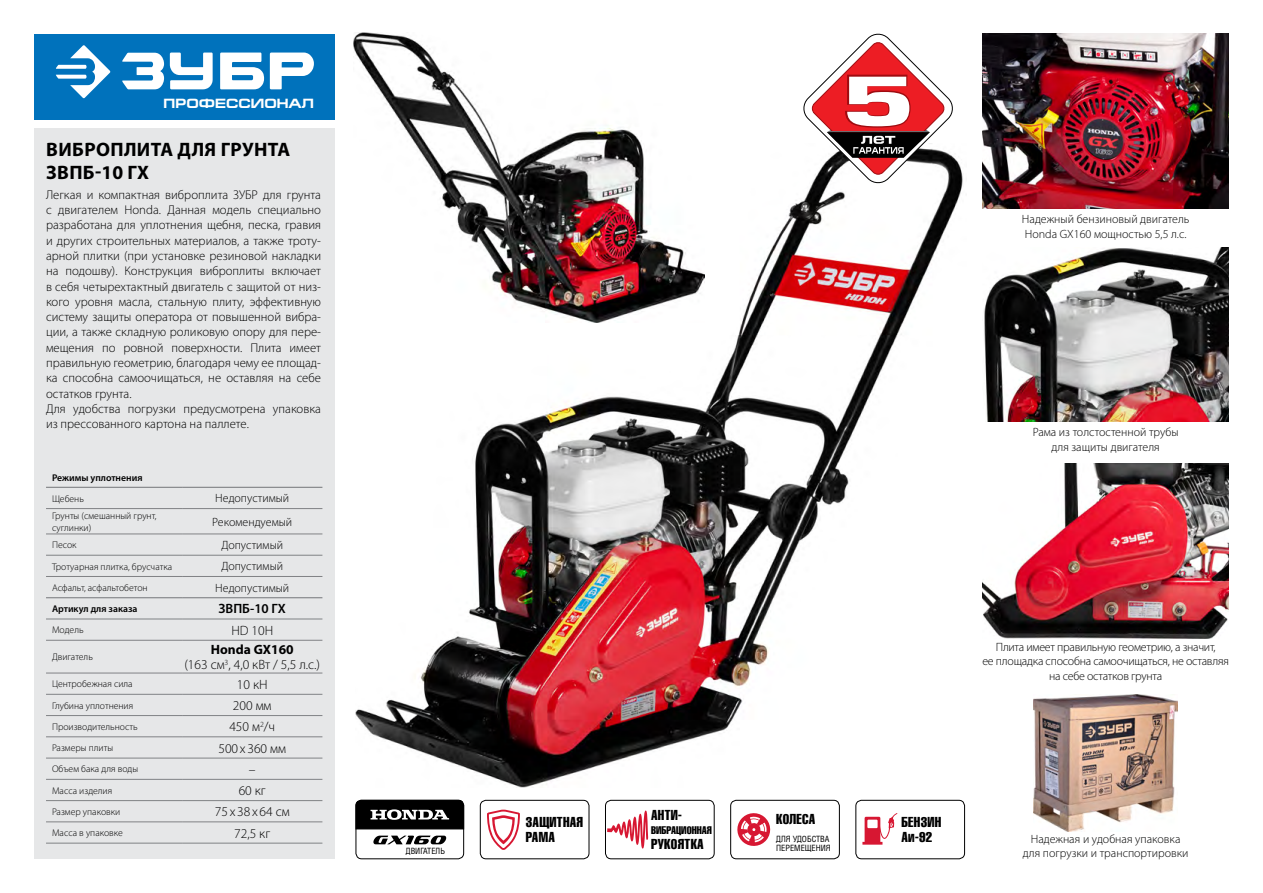
<style>
.page{position:relative;width:1263px;height:893px;background:#fff}
.page>*{position:absolute;margin:0;border:0;box-sizing:border-box;transform-origin:0 0}
.t1{font:700 19.5px/23.4px "Myriad Pro";letter-spacing:.06em;color:#000}
.t2{font:14.1px/15.3px "AG Letterica Compressed";letter-spacing:.025em;color:#000}
.t3{font:300 13.5px/15px "Myriad Pro";color:#000;text-align:center}
.t4{font:700 13.5px "Europe Ext";color:#fff}
.t5{font:300 13.5px "Myriad Pro";letter-spacing:.06em;color:#000}
.t6{font:600 13.5px "Myriad Pro";color:#000}
.t7{font:300 12.75px/15.3px "Myriad Pro";color:#000}
.t8{font:300 12px/14.4px "Myriad Pro";color:#000;text-align:center}
.t9{font:300 12px/14.4px "Myriad Pro";letter-spacing:-.02em;color:#000;text-align:center}
.t10{font:10.8px "AG Letterica Compressed";letter-spacing:.005em;color:#000}
.t11{font:300 9.75px/11.2px "Myriad Pro";color:#000}
.t12{font:600 9.75px "Myriad Pro";color:#000}
.t13{font:8.25px/9px "AG Letterica Condensed";color:#000}
.s1{font-weight:700}
</style>
<div class="page">
<img style="left:982px;top:464px;width:247px;height:174px">
<img style="left:356px;top:158px;width:607px;height:629px">
<img style="left:984px;top:247px;width:245px;height:174px">
<img style="left:353px;top:33px;width:352px;height:289px">
<img style="left:982px;top:34px;width:247px;height:174px">
<div style="left:34px;top:34px;width:301px;height:85px;background:#0072bc"></div>
<svg style="left:56px;top:45px;width:258px;height:53px"></svg>
<div style="left:34px;top:128px;width:301px;height:730px;background:#e6e7e8"></div>
<hr style="left:46px;top:508px;width:136px;height:1px;background:#808285">
<hr style="left:182px;top:508px;width:140px;height:1px;background:#808285">
<hr style="left:46px;top:534px;width:136px;height:1px;background:#808285">
<hr style="left:182px;top:534px;width:140px;height:1px;background:#808285">
<hr style="left:46px;top:555px;width:136px;height:1px;background:#808285">
<hr style="left:182px;top:555px;width:140px;height:1px;background:#808285">
<hr style="left:46px;top:576px;width:136px;height:1px;background:#808285">
<hr style="left:182px;top:576px;width:140px;height:1px;background:#808285">
<hr style="left:46px;top:619px;width:136px;height:1px;background:#808285">
<hr style="left:182px;top:619px;width:140px;height:1px;background:#808285">
<hr style="left:46px;top:640px;width:136px;height:1px;background:#808285">
<hr style="left:182px;top:640px;width:140px;height:1px;background:#808285">
<hr style="left:46px;top:673px;width:136px;height:1px;background:#808285">
<hr style="left:182px;top:673px;width:140px;height:1px;background:#808285">
<hr style="left:46px;top:694px;width:136px;height:1px;background:#808285">
<hr style="left:182px;top:694px;width:140px;height:1px;background:#808285">
<hr style="left:46px;top:715px;width:136px;height:1px;background:#808285">
<hr style="left:182px;top:715px;width:140px;height:1px;background:#808285">
<hr style="left:46px;top:737px;width:136px;height:1px;background:#808285">
<hr style="left:182px;top:737px;width:140px;height:1px;background:#808285">
<hr style="left:46px;top:758px;width:136px;height:1px;background:#808285">
<hr style="left:182px;top:758px;width:140px;height:1px;background:#808285">
<hr style="left:46px;top:779px;width:136px;height:1px;background:#808285">
<hr style="left:182px;top:779px;width:140px;height:1px;background:#808285">
<hr style="left:46px;top:800px;width:136px;height:1px;background:#808285">
<hr style="left:182px;top:800px;width:140px;height:1px;background:#808285">
<hr style="left:46px;top:822px;width:136px;height:1px;background:#808285">
<hr style="left:182px;top:822px;width:140px;height:1px;background:#808285">
<hr style="left:46px;top:843px;width:136px;height:1px;background:#808285">
<hr style="left:182px;top:843px;width:140px;height:1px;background:#808285">
<hr style="left:46px;top:487px;width:136px;height:1px;background:#808285">
<hr style="left:182px;top:487px;width:140px;height:1px;background:#808285">
<hr style="left:46px;top:597px;width:136px;height:1px;background:#808285">
<hr style="left:182px;top:597px;width:140px;height:1px;background:#808285">
<div style="left:356px;top:800px;width:108px;height:59px;border:1px solid #000;border-radius:6px"></div>
<svg style="left:355px;top:800px;width:109px;height:30px;background:#292929"></svg>
<svg style="left:373px;top:836px;width:73px;height:8px"></svg>
<div style="left:480px;top:800px;width:109px;height:59px;border:1px solid #000;border-radius:6px"></div>
<svg style="left:487px;top:810px;width:33px;height:40px"></svg>
<div style="left:605px;top:800px;width:109px;height:59px;border:1px solid #000;border-radius:6px"></div>
<svg style="left:607px;top:810px;width:41px;height:39px"></svg>
<div style="left:730px;top:800px;width:109px;height:59px;border:1px solid #000;border-radius:6px"></div>
<svg style="left:737px;top:813px;width:34px;height:33px"></svg>
<img style="left:1033px;top:695px;width:145px;height:137px">
<svg style="left:802px;top:33px;width:152px;height:152px"></svg>
<div style="left:856px;top:800px;width:109px;height:59px;border:1px solid #000;border-radius:6px"></div>
<svg style="left:862px;top:813px;width:35px;height:32px"></svg>
<p class="t4" style="left:138px;top:91px;width:152px">профессионал</p>
<p class="t4" style="left:164px;top:96px;width:152px">профессионал</p>
<h1 class="t1" style="left:46px;top:137px;width:246px">виброплита для грунта<br>ЗВПБ</h1>
<h1 class="t1" style="left:95px;top:160px;width:55px">-10 ГХ</h1>
<p class="t7" style="left:46px;top:187px;width:277px">Легкая и компактная виброплита ЗУБР для грунта с двигателем Honda. Данная модель специально разработана для уплотнения щебня, песка, гравия и других строительных материалов, а также троту&shy;арной плитки (при установке резиновой накладки на подошву). Конструкция виброплиты включает в себя четырехтактный двигатель с защитой от низ&shy;кого уровня масла, стальную плиту, эффективную систему защиты оператора от повышенной вибра&shy;ции, а также складную роликовую опору для пере&shy;мещения по ровной поверхности. Плита имеет правильную геометрию, благодаря чему ее площад&shy;ка способна самоочищаться, не оставляя на себе остатков грунта.<br>Для удобства погрузки предусмотрена упаковка из прессованного картона на паллете.</p>
<p class="t12" style="left:52px;top:472px;width:92px">Режимы уплотнения</p>
<p class="t11" style="left:52px;top:493px;width:33px">Щебень</p>
<p class="t8" style="left:215px;top:491px;width:76px">Недопустимый</p>
<p class="t11" style="left:52px;top:510px;width:106px">Грунты (смешанный грунт, суглинки)</p>
<p class="t8" style="left:212px;top:514px;width:82px">Рекомендуемый</p>
<p class="t11" style="left:52px;top:539px;width:26px">Песок</p>
<p class="t8" style="left:221px;top:538px;width:63px">Допустимый</p>
<p class="t11" style="left:52px;top:560px;width:122px">Тротуарная плитка, брусчатка</p>
<p class="t8" style="left:221px;top:559px;width:63px">Допустимый</p>
<p class="t11" style="left:52px;top:582px;width:97px">Асфальт, асфальтобетон</p>
<p class="t8" style="left:215px;top:580px;width:76px">Недопустимый</p>
<p class="t12" style="left:52px;top:602px;width:87px">Артикул для заказа</p>
<p class="t6" style="left:219px;top:600px;width:69px">ЗВПБ-10 ГХ</p>
<p class="t11" style="left:52px;top:624px;width:33px">Модель</p>
<p class="t3" style="left:231px;top:623px;width:43px">HD 10H</p>
<p class="t11" style="left:52px;top:651px;width:42px">Двигатель</p>
<p class="t3" style="left:184px;top:642px;width:137px"><span class="s1">Honda GX160<br></span>(163 см<sup>3</sup>, 4,0 кВт / 5,5 л.с.)</p>
<p class="t11" style="left:52px;top:678px;width:82px">Центробежная сила</p>
<p class="t3" style="left:237px;top:677px;width:32px">10 кН</p>
<p class="t11" style="left:52px;top:700px;width:83px">Глубина уплотнения</p>
<p class="t3" style="left:233px;top:698px;width:40px">200 мм</p>
<p class="t11" style="left:52px;top:721px;width:87px">Производительность</p>
<p class="t3" style="left:229px;top:719px;width:47px">450 м<sup>2</sup>/ч</p>
<p class="t11" style="left:52px;top:742px;width:63px">Размеры плиты</p>
<p class="t3" style="left:218px;top:740px;width:69px">500 х 360 мм</p>
<p class="t11" style="left:52px;top:763px;width:88px">Объем бака для воды</p>
<p class="t3" style="left:249px;top:762px;width:8px">–</p>
<p class="t11" style="left:52px;top:785px;width:62px">Масса изделия</p>
<p class="t3" style="left:239px;top:783px;width:29px">60 кг</p>
<p class="t11" style="left:52px;top:806px;width:70px">Размер упаковки</p>
<p class="t5" style="left:215px;top:804px;width:76px">75х38х64 см</p>
<p class="t11" style="left:52px;top:827px;width:72px">Масса в упаковке</p>
<p class="t3" style="left:234px;top:825px;width:38px">72,5 кг</p>
<p class="t13" style="left:406px;top:846px;width:23px">дви гател</p>
<p class="t13" style="left:440px;top:846px;width:6px">ь</p>
<p class="t8" style="left:1022px;top:212px;width:169px;text-align:left">Надежный бензиновый двигатель<br>Honda GX160 мощностью 5,5 л.с.</p>
<p class="t8" style="left:1033px;top:425px;width:147px">Рама из толстостенной трубы для защиты двигателя</p>
<p class="t2" style="left:526px;top:814px;width:59px">ЗАЩИТНАЯ<br>РАМА</p>
<p class="t2" style="left:651px;top:807px;width:32px">АНТИ-</p>
<p class="t10" style="left:651px;top:824px;width:62px">ВИБРАЦИОННАЯ</p>
<p class="t2" style="left:651px;top:836px;width:54px">РУКОЯТКА</p>
<p class="t2" style="left:776px;top:812px;width:41px">КОЛЕСА</p>
<p class="t13" style="left:776px;top:835px;width:56px">ДЛЯ УДОБСТВА<br>ПЕРЕМЕЩЕНИЯ</p>
<p class="t9" style="left:982px;top:640px;width:248px">Плита имеет правильную геометрию, а значит,<br>ее площадка способна самоочищаться, не оставляя на себе остатков грунта</p>
<p class="t2" style="left:901px;top:814px;width:42px">БЕНЗИН<br>Аи-92</p>
<p class="t8" style="left:1023px;top:832px;width:167px">Надежная и удобная упаковка для погрузки и транспортировки</p>
</div>
